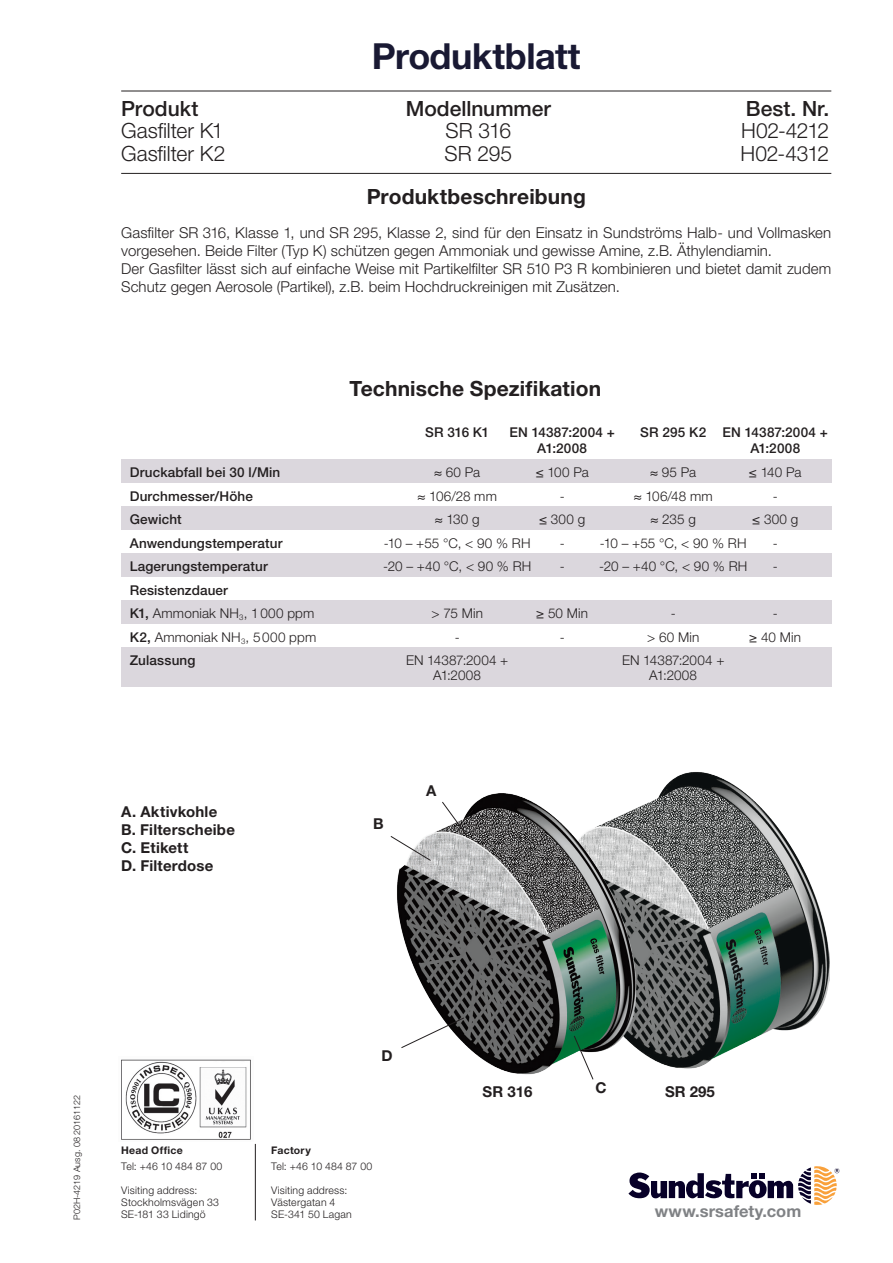
<style>
.page{position:relative;width:893px;height:1263px;background:#fff}
.page>*{position:absolute;margin:0;border:0;box-sizing:border-box;transform-origin:0 0}
.t1{font:700 36px "Helvetica Neue LT Pro";letter-spacing:-.015em;color:#191933}
.t2{font:300 21px "Helvetica Neue LT Pro";letter-spacing:-.005em;color:#231f20}
.t3{font:700 21px "Helvetica Neue LT Pro";letter-spacing:.005em;color:#231f20}
.t4{font:500 21px "Helvetica Neue LT Pro";color:#231f20}
.t5{font:700 16.5px "Helvetica Neue LT Pro";letter-spacing:.005em;color:#808285}
.t6{font:300 15px/18px "Helvetica Neue LT Pro";letter-spacing:.005em;color:#231f20}
.t7{font:700 15px/18px "Helvetica Neue LT Pro";letter-spacing:.015em;color:#231f20}
.t8{font:300 13.5px/23.5px "Helvetica Neue LT Pro";letter-spacing:.01em;color:#231f20}
.t9{font:500 13.5px "Helvetica Neue LT Pro";letter-spacing:.015em;color:#231f20}
.t10{font:300 10.5px "Helvetica Neue LT Pro";letter-spacing:.015em;color:#231f20}
.t11{font:700 10.5px "Helvetica Neue LT Pro";letter-spacing:.025em;color:#231f20}
.t12{font:300 9px "Helvetica Neue LT Pro";color:#231f20}
.s1{font-weight:500}
</style>
<div class="page">
<hr style="left:255px;top:1144px;width:1px;height:76px;background:#231f20">
<svg style="left:628px;top:1166px;width:211px;height:39px"></svg>
<img style="left:121px;top:1059px;width:130px;height:81px">
<hr style="left:121px;top:91px;width:710px;height:1px;background:#231f20">
<div style="left:121px;top:647px;width:711px;height:40px;background:#dbd7dd"></div>
<div style="left:121px;top:459px;width:711px;height:24px;background:#dbd7dd"></div>
<div style="left:121px;top:506px;width:711px;height:24px;background:#dbd7dd"></div>
<div style="left:121px;top:553px;width:711px;height:24px;background:#dbd7dd"></div>
<div style="left:121px;top:600px;width:711px;height:24px;background:#dbd7dd"></div>
<img style="left:635px;top:772px;width:194px;height:296px">
<img style="left:397px;top:794px;width:238px;height:280px">
<svg style="left:442px;top:801px;width:26px;height:36px"></svg>
<svg style="left:390px;top:836px;width:41px;height:25px"></svg>
<svg style="left:401px;top:1017px;width:63px;height:31px"></svg>
<svg style="left:574px;top:1035px;width:19px;height:45px"></svg>
<hr style="left:121px;top:173px;width:710px;height:1px;background:#231f20">
<h1 class="t1" style="left:372px;top:34px;width:210px">Produktblatt</h1>
<h2 class="t4" style="left:121px;top:96px;width:79px">Produkt</h2>
<h2 class="t4" style="left:406px;top:96px;width:147px">Modellnummer</h2>
<h2 class="t4" style="left:746px;top:96px;width:85px">Best. Nr.</h2>
<h2 class="t2" style="left:121px;top:118px;width:104px">Gasfilter K1</h2>
<h2 class="t2" style="left:446px;top:118px;width:67px">SR 316</h2>
<h2 class="t2" style="left:741px;top:118px;width:89px">H02-4212</h2>
<h2 class="t2" style="left:121px;top:141px;width:106px">Gasfilter K2</h2>
<h2 class="t2" style="left:445px;top:141px;width:69px">SR 295</h2>
<h2 class="t2" style="left:741px;top:141px;width:90px">H02-4312</h2>
<h2 class="t3" style="left:367px;top:183px;width:221px">Produktbeschreibung</h2>
<p class="t6" style="left:121px;top:223px;width:712px">Gasfilter SR 316, Klasse 1, und SR 295, Klasse 2, sind für den Einsatz in Sundströms Halb- und Vollmasken vorgesehen. Beide Filter (Typ K) schützen gegen Ammoniak und gewisse Amine, z.B. Äthylendiamin.<br>Der Gasfilter lässt sich auf einfache Weise mit Partikelfilter SR 510 P3 R kombinieren und bietet damit zudem Schutz gegen Aerosole (Partikel), z.B. beim Hochdruckreinigen mit Zusätzen.</p>
<h2 class="t3" style="left:350px;top:376px;width:253px">Technische Spezifikation</h2>
<p class="t9" style="left:425px;top:424px;width:66px">SR 316 K1</p>
<p class="t9" style="left:510px;top:424px;width:107px">EN 14387:2004 +</p>
<p class="t9" style="left:640px;top:424px;width:189px">SR 295 K2 EN 14387:2004 +</p>
<p class="t9" style="left:537px;top:440px;width:51px">A1:2008</p>
<p class="t9" style="left:750px;top:440px;width:51px">A1:2008</p>
<p class="t9" style="left:130px;top:464px;width:152px">Druckabfall bei 30 l/Min</p>
<p class="t8" style="left:434px;top:460px;width:48px">≈ 60 Pa</p>
<p class="t8" style="left:536px;top:460px;width:55px">≤ 100 Pa</p>
<p class="t8" style="left:650px;top:460px;width:48px">≈ 95 Pa</p>
<p class="t8" style="left:749px;top:460px;width:54px">≤ 140 Pa</p>
<p class="t9" style="left:130px;top:488px;width:125px">Durchmesser/Höhe</p>
<p class="t8" style="left:417px;top:484px;width:81px">≈ 106/28 mm</p>
<p class="t8" style="left:560px;top:484px;width:6px">-</p>
<p class="t8" style="left:634px;top:484px;width:81px">≈ 106/48 mm</p>
<p class="t8" style="left:773px;top:484px;width:6px">-</p>
<p class="t9" style="left:130px;top:511px;width:54px">Gewicht</p>
<p class="t8" style="left:435px;top:507px;width:46px">≈ 130 g</p>
<p class="t8" style="left:539px;top:507px;width:48px">≤ 300 g</p>
<p class="t8" style="left:650px;top:507px;width:47px">≈ 235 g</p>
<p class="t8" style="left:752px;top:507px;width:48px">≤ 300 g</p>
<p class="t9" style="left:130px;top:535px;width:154px">Anwendungstemperatur</p>
<p class="t8" style="left:384px;top:531px;width:148px">-10 – +55 °C, &lt; 90 % RH</p>
<p class="t8" style="left:560px;top:531px;width:6px">-</p>
<p class="t8" style="left:600px;top:531px;width:148px">-10 – +55 °C, &lt; 90 % RH</p>
<p class="t8" style="left:773px;top:531px;width:6px">-</p>
<p class="t9" style="left:130px;top:558px;width:140px">Lagerungstemperatur</p>
<p class="t8" style="left:383px;top:554px;width:150px">-20 – +40 °C, &lt; 90 % RH</p>
<p class="t8" style="left:560px;top:554px;width:6px">-</p>
<p class="t8" style="left:599px;top:554px;width:150px">-20 – +40 °C, &lt; 90 % RH</p>
<p class="t8" style="left:773px;top:554px;width:6px">-</p>
<p class="t8" style="left:130px;top:578px;width:186px"><span class="s1">Resistenzdauer<br>K1,</span> Ammoniak NH<sub>3</sub>, 1000 ppm</p>
<p class="t8" style="left:431px;top:601px;width:53px">&gt; 75 Min</p>
<p class="t8" style="left:536px;top:601px;width:53px">≥ 50 Min</p>
<p class="t8" style="left:671px;top:601px;width:6px">-</p>
<p class="t8" style="left:773px;top:601px;width:6px">-</p>
<p class="t8" style="left:130px;top:625px;width:188px"><span class="s1">K2,</span> Ammoniak NH<sub>3</sub>, 5000 ppm</p>
<p class="t8" style="left:455px;top:625px;width:6px">-</p>
<p class="t8" style="left:560px;top:625px;width:6px">-</p>
<p class="t8" style="left:647px;top:625px;width:54px">&gt; 60 Min</p>
<p class="t8" style="left:749px;top:625px;width:53px">≥ 40 Min</p>
<p class="t9" style="left:130px;top:652px;width:67px">Zulassung</p>
<p class="t8" style="left:406px;top:648px;width:104px">EN 14387:2004 +</p>
<p class="t8" style="left:622px;top:648px;width:104px">EN 14387:2004 +</p>
<p class="t8" style="left:433px;top:663px;width:49px">A1:2008</p>
<p class="t8" style="left:649px;top:663px;width:49px">A1:2008</p>
<p class="t7" style="left:121px;top:802px;width:115px">A. Aktivkohle<br>B. Filterscheibe<br>C. Etikett<br>D. Filterdose</p>
<p class="t7" style="left:373px;top:814px;width:12px">B</p>
<p class="t7" style="left:426px;top:781px;width:12px">A</p>
<p class="t12" style="left:72px;top:1220px;width:127px;rotate:-90deg">P02H-4219 Ausg. 08 20161122</p>
<p class="t7" style="left:382px;top:1046px;width:13px">D</p>
<p class="t7" style="left:595px;top:1079px;width:13px">C</p>
<p class="t7" style="left:483px;top:1082px;width:51px">SR 316</p>
<p class="t7" style="left:665px;top:1082px;width:51px">SR 295</p>
<p class="t11" style="left:121px;top:1143px;width:63px">Head Office</p>
<p class="t11" style="left:271px;top:1143px;width:41px">Factory</p>
<p class="t10" style="left:121px;top:1160px;width:103px">Tel: +46 10 484 87 00</p>
<p class="t10" style="left:271px;top:1160px;width:103px">Tel: +46 10 484 87 00</p>
<p class="t10" style="left:121px;top:1184px;width:78px">Visiting address:</p>
<p class="t10" style="left:271px;top:1184px;width:78px">Visiting address:</p>
<p class="t10" style="left:121px;top:1196px;width:99px">Stockholmsvägen 33</p>
<p class="t10" style="left:271px;top:1196px;width:66px">Västergatan 4</p>
<p class="t10" style="left:121px;top:1208px;width:86px">SE-181 33 Lidingö</p>
<p class="t10" style="left:271px;top:1208px;width:82px">SE-341 50 Lagan</p>
<p class="t5" style="left:655px;top:1201px;width:148px">www.srsafety.com</p>
</div>
